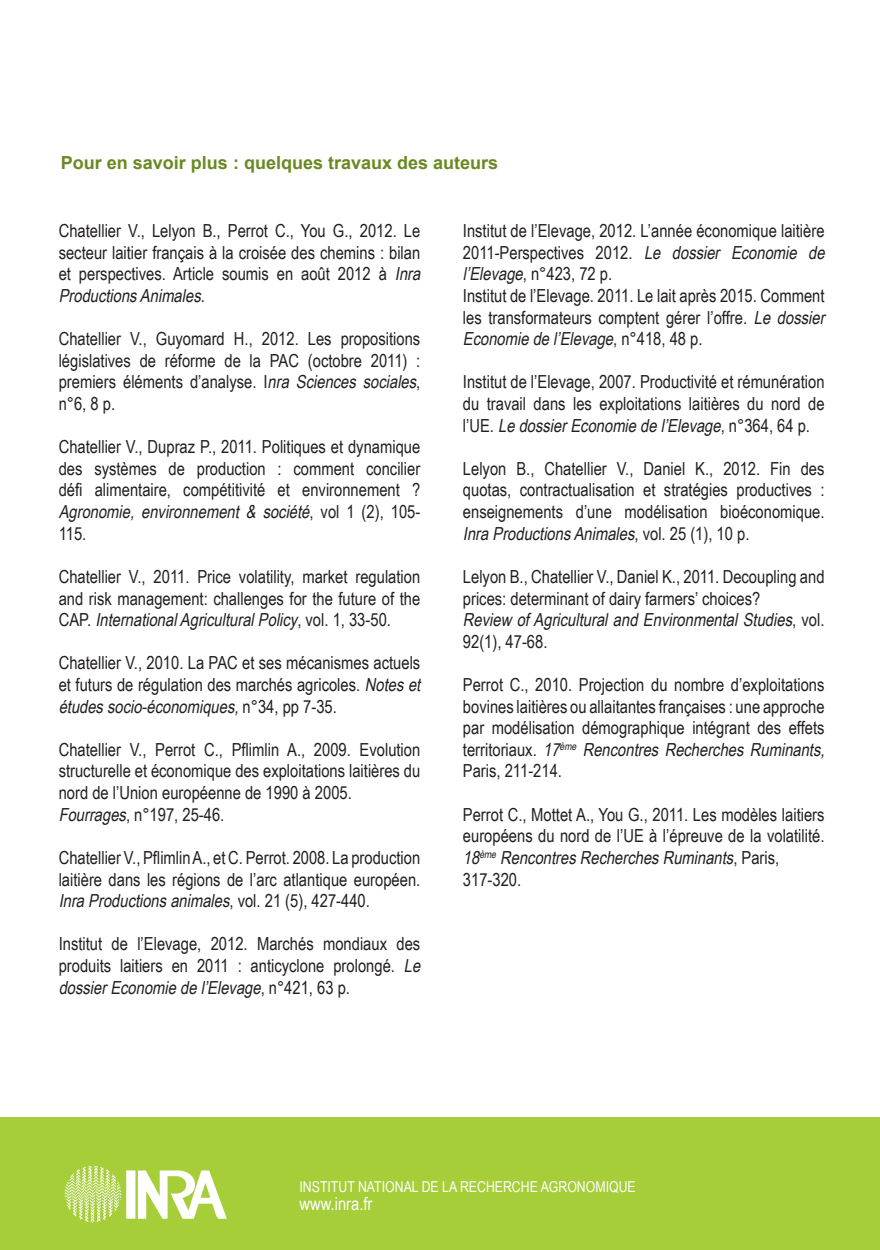
<style>
.page{position:relative;width:880px;height:1250px;background:#fff}
.page>*{position:absolute;margin:0;border:0;box-sizing:border-box;transform-origin:0 0}
.t1{font:18px/21.6px "Arial Narrow";color:#231f20;text-align:justify}
.t2{font:italic 18px/21.6px "Arial Narrow";color:#231f20}
.t3{font:700 18px "Arial";color:#6a8922}
.t4{font:18px "Arial Narrow";color:#fff}
.t5{font:15px "Arial Narrow";color:#fff}
.s1{font-style:italic}
.s2{font-style:normal}
</style>
<div class="page">
<div style="left:0;top:1116px;width:879px;height:133px;background:#a6ce39"></div>
<svg style="left:65px;top:1166px;width:56px;height:56px"></svg>
<div style="left:126px;top:1170px;width:9px;height:48px;background:#fff"></div>
<svg style="left:138px;top:1170px;width:89px;height:48px"></svg>
<p class="t3" style="left:61px;top:151px;width:439px">Pour en savoir plus : quelques travaux des auteurs</p>
<p class="t1" style="left:59px;top:219px;width:367px;text-align:left">Chatellier V., Lelyon B., Perrot C., You G., 2012. Le secteur laitier français à la croisée des chemins : bilan et perspectives. Article soumis en août 2012 à <span class="s1">Inra ProductionsAnimales</span>.</p>
<p class="t1" style="left:59px;top:327px;width:363px">Chatellier V., Guyomard H., 2012. Les propositions législatives de réforme de la PAC (octobre 2011) : premiers éléments d’analyse. I<span class="s1">nra Sciences sociales</span>, n°6, 8 p.</p>
<p class="t1" style="left:59px;top:435px;width:363px">Chatellier V., Dupraz P., 2011. Politiques et dynamique des systèmes de production : comment concilier défi alimentaire, compétitivité et environnement ?<br><span class="s1">Agronomie, environnement &amp; société</span>, v o l 1 ( 2 ) , 1 0 5 - 115.</p>
<p class="t1" style="left:59px;top:565px;width:363px">Chatellier V., 2011. Price volatility, market regulation and risk management: challenges for the future of the C A P. <span class="s1">InternationalAgriculturalPolicy</span>, v o l . 1 , 3 3 - 5 0 .</p>
<p class="t1" style="left:59px;top:651px;width:367px;text-align:left">Chatellier V., 2010. La PAC et ses mécanismes actuels et futurs de régulation des marchés agricoles. <span class="s1">Noteset étudessocio-économiques,</span>n ° 3 4 , p p 7 - 3 5 .</p>
<p class="t1" style="left:59px;top:738px;width:363px">Chatellier V., Perrot C., Pflimlin A., 2009. Evolution structurelle et économique des exploitations laitières du nord de l’Union européenne de 1990 à 2005.</p>
<p class="t1" style="left:59px;top:802px;width:167px"><span class="s1">Fourrages</span>, n°197, 25-46.</p>
<p class="t1" style="left:59px;top:846px;width:363px">Chatellier V., Pflimlin A., et C. Perrot. 2008. La production laitière dans les régions de l’arc atlantique européen.<br><span class="s1">InraProductionsanimales</span>, v o l . 2 1 ( 5 ) , 4 2 7 - 4 4 0 .</p>
<p class="t1" style="left:59px;top:932px;width:367px;text-align:left">Institut de l’Elevage, 2012. Marchés mondiaux des produits laitiers en 2011 : anticyclone prolongé. <span class="s1">Le dossierEconomiedel’Elevage</span>, n ° 4 2 1 , 6 3 p .</p>
<p class="t1" style="left:463px;top:219px;width:367px;text-align:left">Institut de l’Elevage, 2012. L’année économique laitière<br>2011-Perspectives 2012. <span class="s1">Le dossier Economie de l’Elevage</span>, n ° 42 3 , 72 p .</p>
<p class="t1" style="left:463px;top:284px;width:367px;text-align:left">Institut de l’Elevage. 2011. Le lait après 2015. Comment les transformateurs comptent gérer l’offre. <span class="s1">Le dossier<br>Economiedel’Elevage</span>, n ° 4 1 8 , 4 8 p .</p>
<p class="t1" style="left:463px;top:370px;width:363px">Institut de l’Elevage, 2007. Productivité et rémunération du travail dans les exploitations laitières du nord de l ’ U E . <span class="s1">LedossierEconomiedel’Elevage</span>, n ° 3 6 4 , 6 4 p .</p>
<p class="t1" style="left:463px;top:457px;width:363px">Lelyon B., Chatellier V., Daniel K., 2012. Fin des quotas, contractualisation et stratégies productives : enseignements d’une modélisation bioéconomique.<br><span class="s1">InraProductionsAnimales</span>, v o l . 2 5 ( 1 ) , 1 0 p .</p>
<p class="t1" style="left:463px;top:565px;width:363px">Lelyon B., Chatellier V., Daniel K., 2011. Decoupling and prices: determinant of dairy farmers’ choices?</p>
<p class="t2" style="left:463px;top:608px;width:363px">Review ofAgriculturalandEnvironmentalStudies<span class="s2">, v o l .<br>92(1), 47-68.</span></p>
<p class="t1" style="left:463px;top:673px;width:367px;text-align:left">Perrot C., 2010. Projection du nombre d’exploitations bovines laitières ou allaitantes françaises : une approche par modélisation démographique intégrant des effets t e r r i t o r i a u x . <span class="s1">17</span><sup>ème</sup> <span class="s1">Rencontres Recherches Ruminants, </span>Paris, 211-214.</p>
<p class="t1" style="left:463px;top:802px;width:363px">Perrot C., Mottet A., You G., 2011. Les modèles laitiers européens du nord de l’UE à l’épreuve de la volatilité.<br><span class="s1">18</span><sup>ème</sup> <span class="s1">RencontresRecherchesRuminants</span>, P a r i s ,</p>
<p class="t1" style="left:463px;top:867px;width:60px">317-320.</p>
<p class="t5" style="left:299px;top:1175px;width:338px">INSTITUT NATIONAL DE LA RECHERCHE AGRONOMIQUE</p>
<p class="t4" style="left:299px;top:1190px;width:74px">www.inra.fr</p>
</div>
